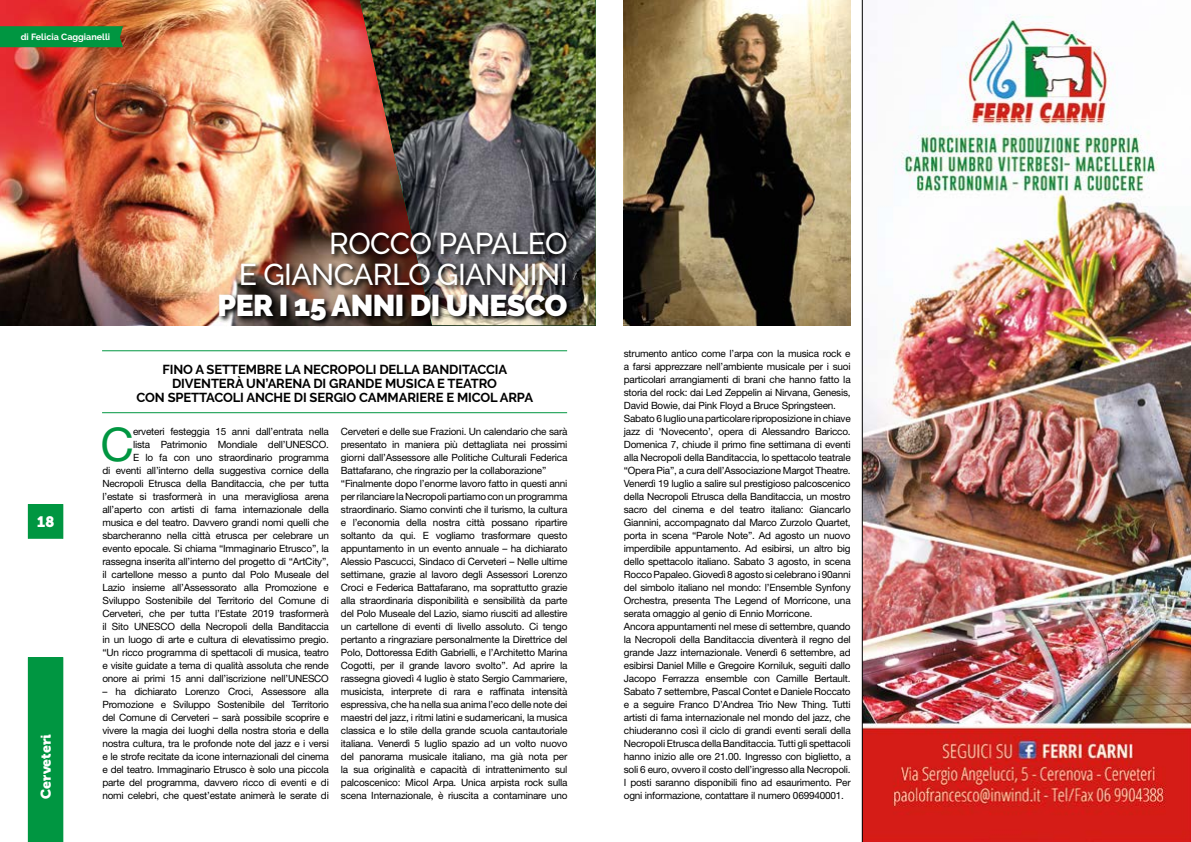
<style>
.page{position:relative;width:1191px;height:842px;background:#fff}
.page>*{position:absolute;margin:0;border:0;box-sizing:border-box;transform-origin:0 0}
.t1{font:46.4px "Helvetica Neue LT Std";color:#009641}
.t2{font:500 30px/31px "Raleway";letter-spacing:-.02em;color:#fff;text-align:right}
.t3{font:900 30px "Raleway";letter-spacing:-.02em;color:#fff}
.t4{font:15px "Museo 900";color:#fff}
.t5{font:14px "Museo 900";color:#fff}
.t6{font:700 13px/14px "Raleway";letter-spacing:-.01em;color:#000;text-align:center}
.t7{font:10px/13px "Helvetica Neue LT Std";letter-spacing:-.02em;color:#000}
.t8{font:700 9px "Raleway";color:#fff}
</style>
<div class="page">
<img style="left:862px;top:0;width:329px;height:842px">
<img style="left:0;top:0;width:360px;height:325px">
<div style="left:28px;top:505px;width:35px;height:33px;background:#009641"></div>
<div style="left:28px;top:504px;width:35px;height:35px;border:1px solid #009641"></div>
<div style="left:28px;top:657px;width:35px;height:185px;background:#009641"></div>
<hr style="left:102px;top:412px;width:465px;height:1px;background:#009641">
<hr style="left:102px;top:350px;width:465px;height:1px;background:#009641">
<img style="left:624px;top:0;width:226px;height:325px">
<img style="left:360px;top:0;width:235px;height:325px">
<img style="left:218px;top:230px;width:356px;height:97px">
<div style="left:0;top:26px;width:123px;height:21px;background:#009641"></div>
<p class="t8" style="left:21px;top:32px;width:91px">di Felicia Caggianelli</p>
<h3 class="t4" style="left:37px;top:513px;width:19px">18</h3>
<h3 class="t5" style="left:38px;top:799px;width:66px;rotate:-90deg">Cerveteri</h3>
<h2 class="t2" style="left:239px;top:228px;width:330px">ROCCO PAPALEO<br>E GIANCARLO GIANNINI</h2>
<h2 class="t3" style="left:218px;top:288px;width:351px">PER I 15 ANNI DI UNESCO</h2>
<h3 class="t6" style="left:136px;top:362px;width:398px">FINO A SETTEMBRE LA NECROPOLI DELLA BANDITACCIA<br>DIVENTERÀ UN’ARENA DI GRANDE MUSICA E TEATRO<br>CON SPETTACOLI ANCHE DI SERGIO CAMMARIERE E MICOL ARPA</h3>
<h1 class="t1" style="left:100px;top:417px;width:35px">C</h1>
<p class="t7" style="left:102px;top:425px;width:228px;text-align:right">erveteri festeggia 15 anni dall’entrata nella<br>lista Patrimonio Mondiale dell’UNESCO.<br>E lo fa con uno straordinario programma<br>di eventi all’interno della suggestiva cornice della Necropoli Etrusca della Banditaccia, che per tutta l’estate si trasformerà in una meravigliosa arena all’aperto con artisti di fama internazionale della musica e del teatro. Davvero grandi nomi quelli che sbarcheranno nella città etrusca per celebrare un evento epocale. Si chiama “Immaginario Etrusco”, la rassegna inserita all’interno del progetto di “ArtCity”, il cartellone messo a punto dal Polo Museale del Lazio insieme all’Assessorato alla Promozione e Sviluppo Sostenibile del Territorio del Comune di Cerveteri, che per tutta l’Estate 2019 trasformerà il Sito UNESCO della Necropoli della Banditaccia in un luogo di arte e cultura di elevatissimo pregio. “Un ricco programma di spettacoli di musica, teatro e visite guidate a tema di qualità assoluta che rende onore ai primi 15 anni dall’iscrizione nell’UNESCO</p>
<p class="t7" style="left:102px;top:685px;width:228px;text-align:justify">– ha dichiarato Lorenzo Croci, Assessore alla Promozione e Sviluppo Sostenibile del Territorio del Comune di Cerveteri – sarà possibile scoprire e vivere la magia dei luoghi della nostra storia e della nostra cultura, tra le profonde note del jazz e i versi e le strofe recitate da icone internazionali del cinema e del teatro. Immaginario Etrusco è solo una piccola parte del programma, davvero ricco di eventi e di nomi celebri, che quest’estate animerà le serate di</p>
<p class="t7" style="left:341px;top:425px;width:228px">Cerveteri e delle sue Frazioni. Un calendario che sarà presentato in maniera più dettagliata nei prossimi giorni dall’Assessore alle Politiche Culturali Federica Battafarano, che ringrazio per la collaborazione” “Finalmente dopo l’enorme lavoro fatto in questi anni per rilanciare la Necropoli partiamo con un programma straordinario. Siamo convinti che il turismo, la cultura e l’economia della nostra città possano ripartire soltanto da qui. E vogliamo trasformare questo appuntamento in un evento annuale – ha dichiarato Alessio Pascucci, Sindaco di Cerveteri – Nelle ultime settimane, grazie al lavoro degli Assessori Lorenzo Croci e Federica Battafarano, ma soprattutto grazie alla straordinaria disponibilità e sensibilità da parte del Polo Museale del Lazio, siamo riusciti ad allestire un cartellone di eventi di livello assoluto. Ci tengo pertanto a ringraziare personalmente la Direttrice del Polo, Dottoressa Edith Gabrielli, e l’Architetto Marina Cogotti, per il grande lavoro svolto”. Ad aprire la rassegna giovedì 4 luglio è stato Sergio Cammariere, musicista, interprete di rara e raffinata intensità espressiva, che ha nella sua anima l’eco delle note dei maestri del jazz, i ritmi latini e sudamericani, la musica classica e lo stile della grande scuola cantautoriale italiana. Venerdì 5 luglio spazio ad un volto nuovo del panorama musicale italiano, ma già nota per la sua originalità e capacità di intrattenimento sul palcoscenico: Micol Arpa. Unica arpista rock sulla scena Internazionale, è riuscita a contaminare uno</p>
<p class="t7" style="left:624px;top:347px;width:228px">strumento antico come l’arpa con la musica rock e a farsi apprezzare nell’ambiente musicale per i suoi particolari arrangiamenti di brani che hanno fatto la storia del rock: dai Led Zeppelin ai Nirvana, Genesis, David Bowie, dai Pink Floyd a Bruce Springsteen.<br>Sabato 6 luglio una particolare riproposizione in chiave jazz di ‘Novecento’, opera di Alessandro Baricco.<br>Domenica 7, chiude il primo fine settimana di eventi alla Necropoli della Banditaccia, lo spettacolo teatrale “Opera Pia”, a cura dell’Associazione Margot Theatre.<br>Venerdì 19 luglio a salire sul prestigioso palcoscenico della Necropoli Etrusca della Banditaccia, un mostro sacro del cinema e del teatro italiano: Giancarlo Giannini, accompagnato dal Marco Zurzolo Quartet, porta in scena “Parole Note”. Ad agosto un nuovo imperdibile appuntamento. Ad esibirsi, un altro big dello spettacolo italiano. Sabato 3 agosto, in scena Rocco Papaleo. Giovedì 8 agosto si celebrano i 90anni del simbolo italiano nel mondo: l’Ensemble Synfony Orchestra, presenta The Legend of Morricone, una serata omaggio al genio di Ennio Morricone.<br>Ancora appuntamenti nel mese di settembre, quando la Necropoli della Banditaccia diventerà il regno del grande Jazz internazionale. Venerdì 6 settembre, ad esibirsi Daniel Mille e Gregoire Korniluk, seguiti dallo Jacopo Ferrazza ensemble con Camille Bertault.<br>Sabato 7 settembre, Pascal Contet e Daniele Roccato e a seguire Franco D’Andrea Trio New Thing. Tutti artisti di fama internazionale nel mondo del jazz, che chiuderanno così il ciclo di grandi eventi serali della Necropoli Etrusca della Banditaccia. Tutti gli spettacoli hanno inizio alle ore 21.00. Ingresso con biglietto, a soli 6 euro, ovvero il costo dell’ingresso alla Necropoli.<br>I posti saranno disponibili fino ad esaurimento. Per ogni informazione, contattare il numero 069940001.</p>
</div>
